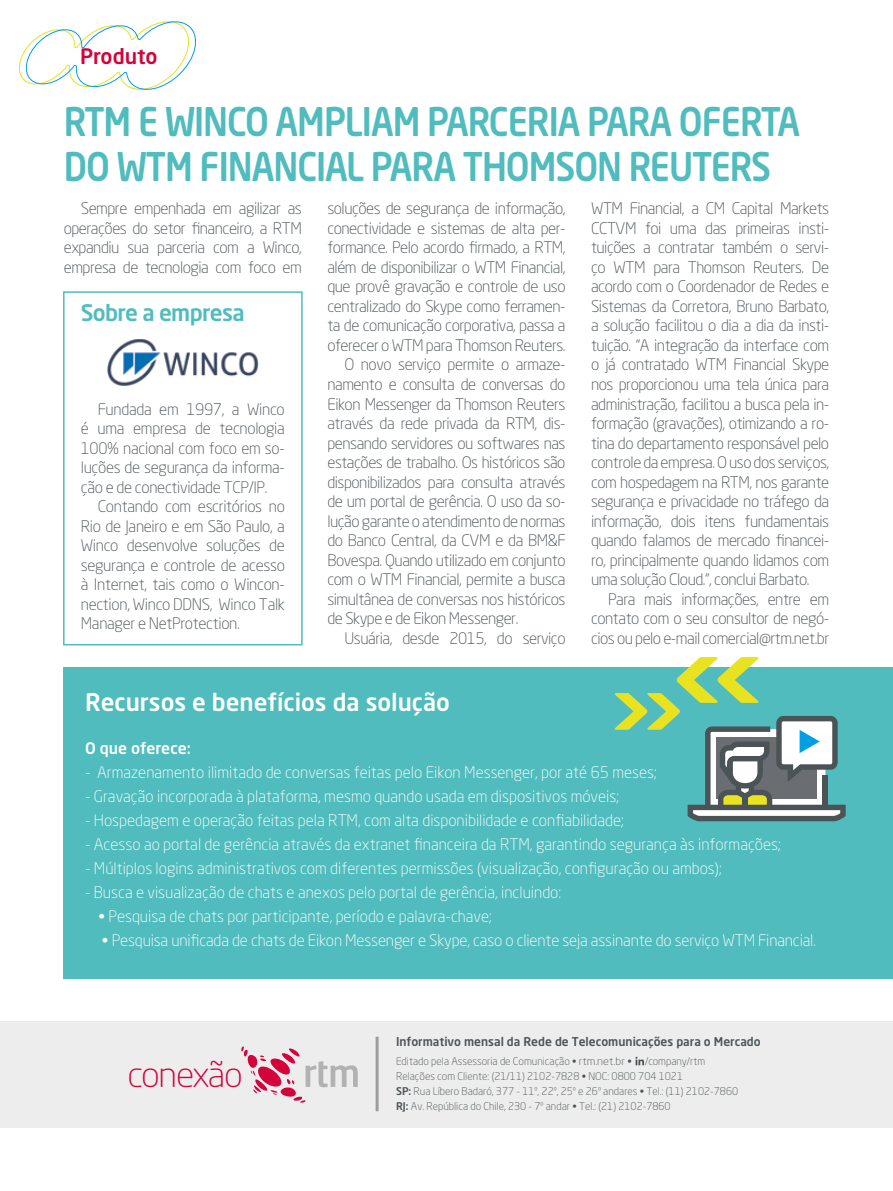
<style>
.page{position:relative;width:893px;height:1191px;background:#fff}
.page>*{position:absolute;margin:0;border:0;box-sizing:border-box;transform-origin:0 0}
.t1{font:500 39px/45px "Neo Sans Pro";letter-spacing:-.03em;color:#50bcbd;scale:.9 1}
.t2{font:300 34.2px "Neo Sans Pro";letter-spacing:-.045em;color:#d3033b;scale:1.05 1}
.t3{font:500 24px "Neo Sans Pro";color:#fff}
.t4{font:500 22.5px "Neo Sans Pro";letter-spacing:-.03em;color:#50bcbd}
.t5{font:500 21px "Neo Sans Pro";color:#d3033b}
.t6{font:300 15.75px/19.5px "Neo Sans Pro";letter-spacing:-.03em;color:#4c5356;text-align:justify}
.t7{font:300 15.75px "Neo Sans Pro";color:#fff}
.t8{font:500 15.75px "Neo Sans Pro";color:#fff}
.t9{font:500 12px "Neo Sans Pro";color:#4c5356}
.t10{font:300 10.5px/15px "Neo Sans Pro";color:#4c5356}
.s1{font-weight:500}
</style>
<div class="page">
<div style="left:64px;top:666px;width:829px;height:312px;background:#50bcbd"></div>
<svg style="left:18px;top:21px;width:178px;height:69px"></svg>
<div style="left:0;top:1020px;width:893px;height:107px;background:#ededed"></div>
<hr style="left:376px;top:1036px;width:3px;height:75px;background:#9d9d9c">
<svg style="left:241px;top:1046px;width:117px;height:56px"></svg>
<svg style="left:635px;top:1056px;width:9px;height:9px"></svg>
<div style="left:63px;top:291px;width:240px;height:354px;border:2px solid #50bcbd"></div>
<svg style="left:615px;top:657px;width:231px;height:164px"></svg>
<div style="left:823px;top:775px;width:5px;height:33px;background:#4c5356"></div>
<img style="left:108px;top:339px;width:150px;height:46px">
<h3 class="t5" style="left:80px;top:43px;width:79px">Produto</h3>
<h1 class="t1" style="left:64px;top:98px;width:819px">RTM E WINCO AMPLIAM PARCERIA PARA OFERTA<br>DO WTM FINANCIAL PARA THOMSON REUTERS</h1>
<p class="t6" style="left:591px;top:199px;width:240px">WTM Financial, a CM Capital Markets CCTVM foi uma das primeiras insti&shy;tuições a contratar também o servi&shy;ço WTM para Thomson Reuters. De acordo com o Coordenador de Redes e Sistemas da Corretora, Bruno Barbato, a solução facilitou o dia a dia da insti&shy;tuição. “A integração da interface com o já contratado WTM Financial Skype nos proporcionou uma tela única para administração, facilitou a busca pela in&shy;formação (gravações), otimizando a ro&shy;tina do departamento responsável pelo controle da empresa. O uso dos serviços, com hospedagem na RTM, nos garante segurança e privacidade no tráfego da informação, dois itens fundamentais quando falamos de mercado financei&shy;ro, principalmente quando lidamos com uma solução Cloud.”, conclui Barbato.</p>
<p class="t6" style="left:591px;top:589px;width:240px;text-indent:17px">Para mais informações, entre em contato com o seu consultor de negó&shy;cios ou pelo e-mail comercial@rtm.net.br</p>
<p class="t6" style="left:64px;top:198px;width:240px;text-indent:17px">Sempre empenhada em agilizar as operações do setor financeiro, a RTM expandiu sua parceria com a Winco, empresa de tecnologia com foco em</p>
<p class="t6" style="left:327px;top:199px;width:240px">soluções de segurança de informação,</p>
<p class="t6" style="left:327px;top:218px;width:240px">conectividade e sistemas de alta per-</p>
<p class="t6" style="left:327px;top:238px;width:240px">formance. Pelo acordo firmado, a RTM,</p>
<p class="t6" style="left:327px;top:257px;width:240px">além de disponibilizar o WTM Financial,</p>
<p class="t6" style="left:327px;top:277px;width:240px">que provê gravação e controle de uso</p>
<p class="t6" style="left:327px;top:296px;width:240px">centralizado do Skype como ferramen-</p>
<p class="t6" style="left:327px;top:316px;width:240px">ta de comunicação corporativa, passa a</p>
<p class="t6" style="left:327px;top:335px;width:240px">oferecer o WTM para Thomson Reuters.</p>
<p class="t6" style="left:344px;top:355px;width:223px">O novo serviço permite o armaze-</p>
<p class="t6" style="left:327px;top:374px;width:240px">namento e consulta de conversas do</p>
<p class="t6" style="left:327px;top:394px;width:240px">Eikon Messenger da Thomson Reuters</p>
<p class="t6" style="left:327px;top:413px;width:240px">através da rede privada da RTM, dis-</p>
<p class="t6" style="left:327px;top:433px;width:240px">pensando servidores ou softwares nas</p>
<p class="t6" style="left:327px;top:452px;width:240px">estações de trabalho. Os históricos são</p>
<p class="t6" style="left:327px;top:472px;width:240px">disponibilizados para consulta através</p>
<p class="t6" style="left:327px;top:491px;width:240px">de um portal de gerência. O uso da so-</p>
<p class="t6" style="left:327px;top:511px;width:240px">lução garante o atendimento de normas</p>
<p class="t6" style="left:327px;top:530px;width:240px">do Banco Central, da CVM e da BM&amp;F</p>
<p class="t6" style="left:327px;top:550px;width:240px">Bovespa. Quando utilizado em conjunto</p>
<p class="t6" style="left:327px;top:569px;width:240px">com o WTM Financial, permite a busca</p>
<p class="t6" style="left:327px;top:589px;width:240px">simultânea de conversas nos históricos</p>
<p class="t6" style="left:327px;top:608px;width:192px">de Skype e de Eikon Messenger.</p>
<p class="t6" style="left:344px;top:628px;width:223px">Usuária, desde 2015, do serviço</p>
<h3 class="t4" style="left:81px;top:298px;width:165px">Sobre a empresa</h3>
<p class="t6" style="left:81px;top:399px;width:206px;text-indent:17px">Fundada em 1997, a Winco é uma empresa de tecnologia 100% nacional com foco em so&shy;luções de segurança da informa&shy;ção e de conectividade TCP/IP.</p>
<p class="t6" style="left:81px;top:497px;width:206px;text-indent:17px">Contando com escritórios no Rio de Janeiro e em São Paulo, a Winco desenvolve soluções de segurança e controle de acesso à Internet, tais como o Wincon&shy;nection, Winco DDNS, Winco Talk Manager e NetProtection.</p>
<h3 class="t3" style="left:85px;top:686px;width:367px">Recursos e benefícios da solução</h3>
<p class="t8" style="left:85px;top:738px;width:107px">O que oferece:</p>
<p class="t7" style="left:85px;top:763px;width:573px">- Armazenamento ilimitado de conversas feitas pelo Eikon Messenger, por até 65 meses;</p>
<p class="t7" style="left:85px;top:787px;width:536px">- Gravação incorporada à plataforma, mesmo quando usada em dispositivos móveis;</p>
<p class="t7" style="left:85px;top:811px;width:540px">- Hospedagem e operação feitas pela RTM, com alta disponibilidade e confiabilidade;</p>
<p class="t7" style="left:85px;top:835px;width:697px">- Acesso ao portal de gerência através da extranet financeira da RTM, garantindo segurança às informações;</p>
<p class="t7" style="left:85px;top:859px;width:638px">- Múltiplos logins administrativos com diferentes permissões (visualização, configuração ou ambos);</p>
<p class="t7" style="left:85px;top:883px;width:478px">- Busca e visualização de chats e anexos pelo portal de gerência, incluindo:</p>
<p class="t7" style="left:99px;top:907px;width:395px">• Pesquisa de chats por participante, período e palavra-chave;</p>
<p class="t7" style="left:102px;top:931px;width:715px">• Pesquisa unificada de chats de Eikon Messenger e Skype, caso o cliente seja assinante do serviço WTM Financial.</p>
<p class="t9" style="left:396px;top:1034px;width:366px">Informativo mensal da Rede de Telecomunicações para o Mercado</p>
<p class="t10" style="left:396px;top:1053px;width:344px">Editado pela Assessoria de Comunicação • rtm.net.br •<br>Relações com Cliente: (21/11) 2102-7828 • NOC: 0800 704 1021<br><span class="s1">SP:</span> Rua Líbero Badaró, 377 - 11º, 22º, 25º e 26º andares • Tel.: (11) 2102-7860<br><span class="s1">RJ:</span> Av. República do Chile, 230 - 7º andar • Tel.: (21) 2102-7860</p>
<h2 class="t2" style="left:128px;top:1054px;width:111px">conexão</h2>
<p class="t10" style="left:645px;top:1054px;width:61px">/company/rtm</p>
</div>
